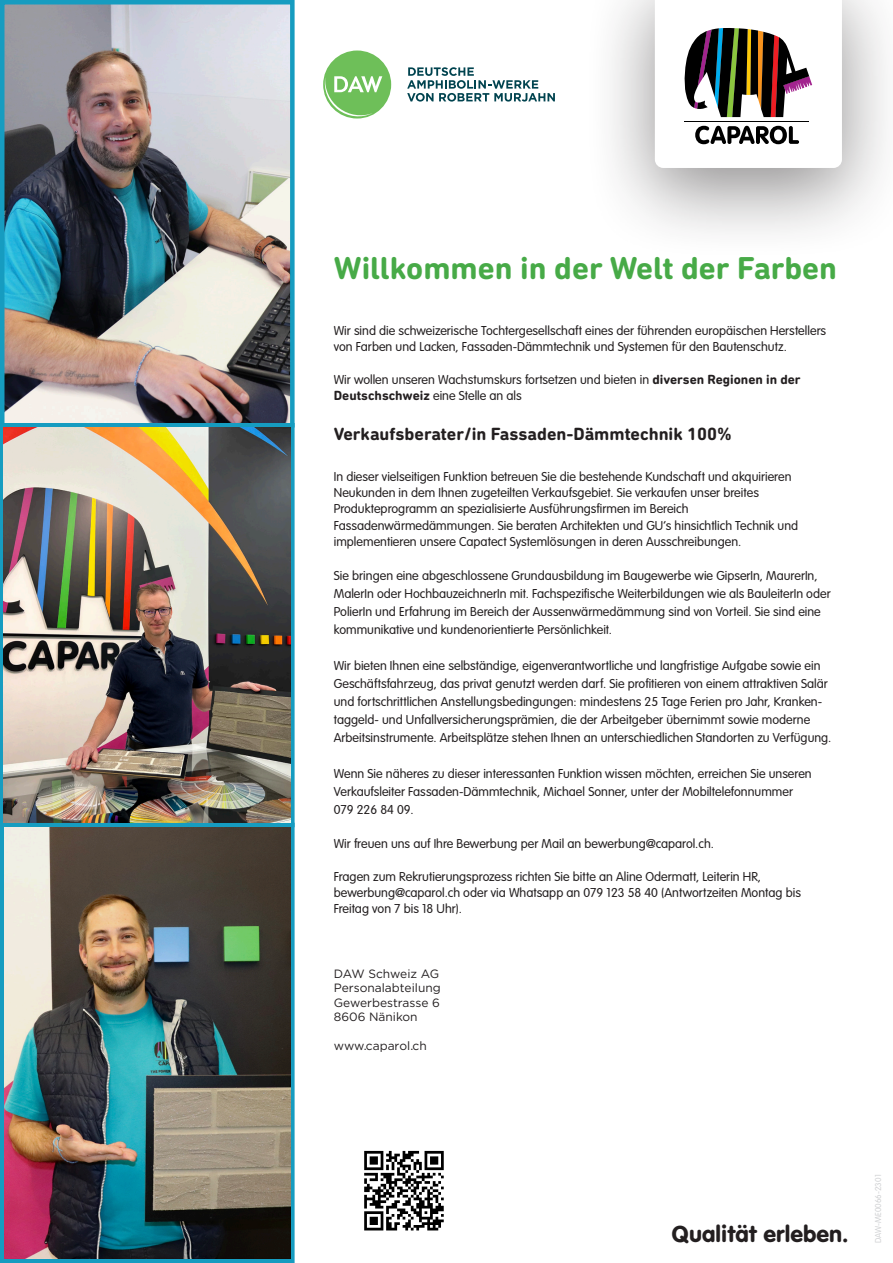
<style>
.page{position:relative;width:893px;height:1263px;background:#fff}
.page>*{position:absolute;margin:0;border:0;box-sizing:border-box;transform-origin:0 0}
.t1{font:700 32.25px "DIN Next Rounded LT Pro";color:#47aa47}
.t2{font:24px "VAG Rundschrift D";color:#231f20}
.t3{font:700 18px "DIN Next Rounded LT Pro";color:#231f20}
.t4{font:300 13.5px/18px "VAG Rundschrift D";color:#231f20}
.t5{font:12px "Gotham";color:#231f20}
.t6{font:300 9px "VAG Rundschrift D";color:#d1d2d4}
.s1{font-family:"DIN Next Rounded LT Pro";font-weight:700}
</style>
<div class="page">
<svg style="left:407px;top:67px;width:148px;height:35px"></svg>
<div style="left:323px;top:51px;width:68px;height:68px;background:#6ebf59;border-radius:50%"></div>
<svg style="left:323px;top:76px;width:59px;height:42px"></svg>
<div style="left:583px;top:0;width:310px;height:260px;background:#231f20;opacity:.5"></div>
<svg style="left:655px;top:0;width:187px;height:168px"></svg>
<svg style="left:364px;top:1150px;width:80px;height:81px"></svg>
<svg style="left:364px;top:1151px;width:80px;height:79px"></svg>
<img style="left:5px;top:5px;width:285px;height:417px">
<div style="left:0;top:0;width:295px;height:427px;border:4px solid #169cc0"></div>
<div style="left:0;top:423px;width:295px;height:404px;border:4px solid #169cc0"></div>
<div style="left:0;top:823px;width:295px;height:440px;border:4px solid #169cc0"></div>
<img style="left:4px;top:427px;width:287px;height:396px">
<img style="left:4px;top:827px;width:287px;height:432px">
<p class="t1" style="left:334px;top:249px;width:505px">Willkommen in der Welt der Farben</p>
<p class="t4" style="left:334px;top:323px;width:494px;line-height:16.2px">Wir sind die schweizerische Tochtergesellschaft eines der führenden europäischen Herstellers von Farben und Lacken, Fassaden-Dämmtechnik und Systemen für den Bautenschutz.</p>
<p class="t4" style="left:334px;top:371px;width:468px;line-height:16.2px">Wir wollen unseren Wachstumskurs fortsetzen und bieten in <span class="s1">diversen Regionen in der<br>Deutschschweiz</span> eine Stelle an als</p>
<p class="t3" style="left:334px;top:423px;width:400px">Verkaufsberater/in Fassaden-Dämmtechnik 100%</p>
<p class="t4" style="left:334px;top:469px;width:459px;line-height:16.2px">In dieser vielseitigen Funktion betreuen Sie die bestehende Kundschaft und akquirieren<br>Neukunden in dem Ihnen zugeteilten Verkaufsgebiet. Sie verkaufen unser breites</p>
<p class="t4" style="left:334px;top:501px;width:466px;line-height:16.2px">Produkteprogramm an spezialisierte Ausführungsfirmen im Bereich<br>Fassadenwärmedämmungen. Sie beraten Architekten und GU‘s hinsichtlich Technik und implementieren unsere Capatect Systemlösungen in deren Ausschreibungen.</p>
<p class="t4" style="left:334px;top:567px;width:498px">Sie bringen eine abgeschlossene Grundausbildung im Baugewerbe wie GipserIn, MaurerIn, MalerIn oder HochbauzeichnerIn mit. Fachspezifische Weiterbildungen wie als BauleiterIn oder PolierIn und Erfahrung im Bereich der Aussenwärmedämmung sind von Vorteil. Sie sind eine kommunikative und kundenorientierte Persönlichkeit.</p>
<p class="t4" style="left:334px;top:657px;width:499px">Wir bieten Ihnen eine selbständige, eigenverantwortliche und langfristige Aufgabe sowie ein Geschäftsfahrzeug, das privat genutzt werden darf. Sie profitieren von einem attraktiven Salär und fortschrittlichen Anstellungsbedingungen: mindestens 25 Tage Ferien pro Jahr, Kranken&shy;taggeld- und Unfallversicherungsprämien, die der Arbeitgeber übernimmt sowie moderne Arbeitsinstrumente. Arbeitsplätze stehen Ihnen an unterschiedlichen Standorten zu Verfügung.</p>
<p class="t4" style="left:334px;top:765px;width:479px">Wenn Sie näheres zu dieser interessanten Funktion wissen möchten, erreichen Sie unseren<br>Verkaufsleiter Fassaden-Dämmtechnik, Michael Sonner, unter der Mobiltelefonnummer</p>
<p class="t4" style="left:334px;top:801px;width:81px">079 226 84 09.</p>
<p class="t4" style="left:334px;top:835px;width:382px">Wir freuen uns auf Ihre Bewerbung per Mail an bewerbung@caparol.ch.</p>
<p class="t4" style="left:334px;top:867px;width:429px">Fragen zum Rekrutierungsprozess richten Sie bitte an Aline Odermatt, Leiterin HR,</p>
<p class="t4" style="left:334px;top:884px;width:469px">bewerbung@caparol.ch oder via Whatsapp an 079 123 58 40 (Antwortzeiten Montag bis</p>
<p class="t4" style="left:334px;top:900px;width:130px">Freitag von 7 bis 18 Uhr).</p>
<p class="t5" style="left:334px;top:967px;width:107px">DAW Schweiz AG</p>
<p class="t5" style="left:334px;top:981px;width:108px">Personalabteilung</p>
<p class="t5" style="left:334px;top:996px;width:108px">Gewerbestrasse 6</p>
<p class="t5" style="left:334px;top:1010px;width:85px">8606 Nänikon</p>
<p class="t5" style="left:334px;top:1039px;width:95px">www.caparol.ch</p>
<p class="t2" style="left:672px;top:1220px;width:178px">Qualität erleben.</p>
<p class="t6" style="left:873px;top:1243px;width:70px;rotate:-90deg">DAW-ME0066-2301</p>
</div>
